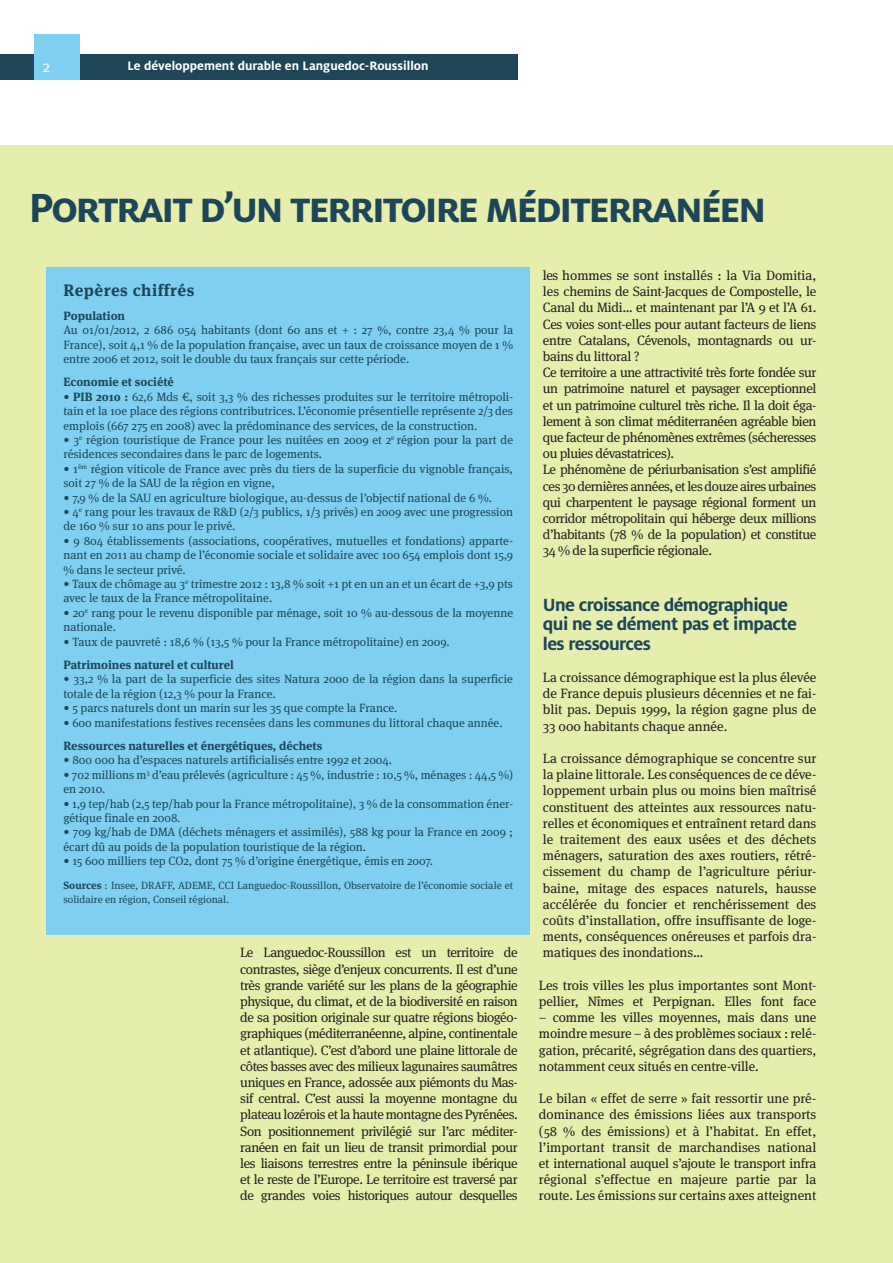
<style>
.page{position:relative;width:893px;height:1263px;background:#fff}
.page>*{position:absolute;margin:0;border:0;box-sizing:border-box;transform-origin:0 0}
.t1{font:700 45px "Milo OT";letter-spacing:-.06em;color:#1d4658}
.t2{font:700 19.5px/19.5px "Milo OT";color:#1d4658}
.t3{font:17.1px "Milo OT";color:#fff}
.t4{font:700 16.5px "Meta Serif";letter-spacing:.03em;color:#1d4658}
.t5{font:13.5px/16.2px "Meta Serif";letter-spacing:-.03em;color:#231f20;text-align:justify}
.t6{font:13.5px/16.2px "Meta Serif";letter-spacing:-.01em;color:#231f20}
.t7{font:700 13.5px "Milo OT";letter-spacing:-.005em;color:#fff}
.t8{font:12px/14.4px "Meta Serif";color:#1d4658}
.t9{font:700 12px "Meta Serif";color:#1d4658}
.t10{font:10.5px/14.4px "Meta Serif";color:#1d4658}
.s1{font-weight:700}
</style>
<div class="page">
<div style="left:0;top:54px;width:518px;height:26px;background:#1d4658"></div>
<div style="left:0;top:145px;width:893px;height:1118px;background:#e5eead"></div>
<div style="left:34px;top:34px;width:46px;height:46px;background:#7fd0f0"></div>
<div style="left:46px;top:267px;width:484px;height:668px;background:#7fd0f0"></div>
<p class="t3" style="left:43px;top:57px;width:9px">2</p>
<p class="t7" style="left:128px;top:58px;width:303px">Le développement durable en Languedoc-Roussillon</p>
<h1 class="t1" style="left:29px;top:182px;width:739px">Portrait d’un territoire méditerranéen</h1>
<p class="t4" style="left:63px;top:277px;width:132px">Repères chiffrés</p>
<p class="t9" style="left:63px;top:305px;width:63px">Population</p>
<p class="t8" style="left:63px;top:322px;width:451px;text-align:justify">Au 01/01/2012, 2 686 054 habitants (dont 60 ans et + : 27 %, contre 23,4 % pour la France), soit 4,1 % de la population française, avec un taux de croissance moyen de 1 % entre 2006 et 2012, soit le double du taux français sur cette période.</p>
<p class="t9" style="left:63px;top:372px;width:112px">Economie et société</p>
<p class="t8" style="left:63px;top:388px;width:451px;text-align:justify"><span class="s1">• PIB 2010 :</span> 62,6 Mds €, soit 3,3 % des richesses produites sur le territoire métropoli&shy;tain et la 10e place des régions contributrices. L’économie présentielle représente 2/3 des emplois (667 275 en 2008) avec la prédominance des services, de la construction.</p>
<p class="t8" style="left:63px;top:431px;width:451px">• 3<sup>e</sup> région touristique de France pour les nuitées en 2009 et 2<sup>e</sup> région pour la part de résidences secondaires dans le parc de logements.</p>
<p class="t8" style="left:63px;top:460px;width:451px">• 1<sup>ère</sup> région viticole de France avec près du tiers de la superficie du vignoble français, soit 27 % de la SAU de la région en vigne,</p>
<p class="t8" style="left:63px;top:489px;width:430px">• 7,9 % de la SAU en agriculture biologique, au-dessus de l’objectif national de 6 %.</p>
<p class="t8" style="left:63px;top:503px;width:451px">• 4<sup>e</sup> rang pour les travaux de R&amp;D (2/3 publics, 1/3 privés) en 2009 avec une progression de 160 % sur 10 ans pour le privé.</p>
<p class="t8" style="left:63px;top:532px;width:451px;text-align:justify">• 9 804 établissements (associations, coopératives, mutuelles et fondations) apparte&shy;nant en 2011 au champ de l’économie sociale et solidaire avec 100 654 emplois dont 15,9 % dans le secteur privé.</p>
<p class="t8" style="left:63px;top:575px;width:451px">• Taux de chômage au 3<sup>e</sup> trimestre 2012 : 13,8 % soit +1 pt en un an et un écart de +3,9 pts avec le taux de la France métropolitaine.</p>
<p class="t8" style="left:63px;top:604px;width:451px">• 20<sup>e</sup> rang pour le revenu disponible par ménage, soit 10 % au-dessous de la moyenne nationale.</p>
<p class="t8" style="left:63px;top:633px;width:388px">• Taux de pauvreté : 18,6 % (13,5 % pour la France métropolitaine) en 2009.</p>
<p class="t9" style="left:63px;top:655px;width:172px">Patrimoines naturel et culturel</p>
<p class="t8" style="left:63px;top:671px;width:451px">• 33,2 % la part de la superficie des sites Natura 2000 de la région dans la superficie totale de la région (12,3 % pour la France.</p>
<p class="t8" style="left:63px;top:700px;width:336px">• 5 parcs naturels dont un marin sur les 35 que compte la France.</p>
<p class="t8" style="left:63px;top:714px;width:441px">• 600 manifestations festives recensées dans les communes du littoral chaque année.</p>
<p class="t9" style="left:63px;top:736px;width:260px">Ressources naturelles et énergétiques, déchets</p>
<p class="t8" style="left:63px;top:752px;width:330px">• 800 000 ha d’espaces naturels artificialisés entre 1992 et 2004.</p>
<p class="t8" style="left:63px;top:766px;width:451px">• 702 millions m<sup>3</sup> d’eau prélevés (agriculture : 45 %, industrie : 10,5 %, ménages : 44,5 %) en 2010.</p>
<p class="t8" style="left:63px;top:795px;width:451px">• 1,9 tep/hab (2,5 tep/hab pour la France métropolitaine), 3 % de la consommation éner&shy;gétique finale en 2008.</p>
<p class="t8" style="left:63px;top:824px;width:451px">• 709 kg/hab de DMA (déchets ménagers et assimilés), 588 kg pour la France en 2009 ; écart dû au poids de la population touristique de la région.</p>
<p class="t8" style="left:63px;top:853px;width:371px">• 15 600 milliers tep CO2, dont 75 % d’origine énergétique, émis en 2007.</p>
<p class="t10" style="left:63px;top:877px;width:451px"><span class="s1">Sources</span> : Insee, DRAFF, ADEME, CCI Languedoc-Roussillon, Observatoire de l’économie sociale et solidaire en région, Conseil régional.</p>
<p class="t5" style="left:240px;top:943px;width:279px">Le Languedoc-Roussillon est un territoire de contrastes, siège d’enjeux concurrents. Il est d’une très grande variété sur les plans de la géographie physique, du climat, et de la biodiversité en raison de sa position originale sur quatre régions biogéo&shy;graphiques (méditerranéenne, alpine, continentale et atlantique). C’est d’abord une plaine littorale de côtes basses avec des milieux lagunaires saumâtres uniques en France, adossée aux piémonts du Mas&shy;sif central. C’est aussi la moyenne montagne du plateau lozérois et la haute montagne des Pyrénées.<br>Son positionnement privilégié sur l’arc méditer&shy;ranéen en fait un lieu de transit primordial pour les liaisons terrestres entre la péninsule ibérique et le reste de l’Europe. Le territoire est traversé par de grandes voies historiques autour desquelles</p>
<p class="t5" style="left:543px;top:266px;width:275px;text-align:left">les hommes se sont installés : la Via Domitia, les chemins de Saint-Jacques de Compostelle, le Canal du Midi… et maintenant par l’A 9 et l’A 61.<br>Ces voies sont-elles pour autant facteurs de liens entre Catalans, Cévenols, montagnards ou ur&shy;bains du littoral ?<br>Ce territoire a une attractivité très forte fondée sur un patrimoine naturel et paysager exceptionnel et un patrimoine culturel très riche. Il la doit éga&shy;lement à son climat méditerranéen agréable bien que facteur de phénomènes extrêmes (sécheresses ou pluies dévastatrices).<br>Le phénomène de périurbanisation s’est amplifié ces 30 dernières années, et les douze aires urbaines qui charpentent le paysage régional forment un corridor métropolitain qui héberge deux millions d’habitants (78 % de la population) et constitue 34 % de la superficie régionale.</p>
<h2 class="t2" style="left:543px;top:595px;width:256px">Une croissance démographique qui ne se dément pas et impacte les ressources</h2>
<p class="t5" style="left:543px;top:668px;width:275px">La croissance démographique est la plus élevée de France depuis plusieurs décennies et ne fai&shy;blit pas. Depuis 1999, la région gagne plus de 33 000 habitants chaque année.</p>
<p class="t5" style="left:543px;top:749px;width:275px">La croissance démographique se concentre sur la plaine littorale. Les conséquences de ce déve&shy;loppement urbain plus ou moins bien maîtrisé constituent des atteintes aux ressources natu&shy;relles et économiques et entraînent retard dans le traitement des eaux usées et des déchets ménagers, saturation des axes routiers, rétré&shy;cissement du champ de l’agriculture périur&shy;baine, mitage des espaces naturels, hausse accélérée du foncier et renchérissement des coûts d’installation, offre insuffisante de loge&shy;ments, conséquences onéreuses et parfois dra&shy;matiques des inondations…</p>
<p class="t6" style="left:539px;top:976px;width:279px">Les trois villes les plus importantes sont Mont&shy;pellier, Nîmes et Perpignan. Elles font face</p>
<p class="t5" style="left:539px;top:1008px;width:279px">– comme les villes moyennes, mais dans une moindre mesure – à des problèmes sociaux : relé&shy;gation, précarité, ségrégation dans des quartiers, notamment ceux situés en centre-ville.</p>
<p class="t5" style="left:539px;top:1089px;width:279px">Le bilan « effet de serre » fait ressortir une pré&shy;dominance des émissions liées aux transports (58 % des émissions) et à l’habitat. En effet, l’important transit de marchandises national et international auquel s’ajoute le transport infra régional s’effectue en majeure partie par la route. Les émissions sur certains axes atteignent</p>
</div>
